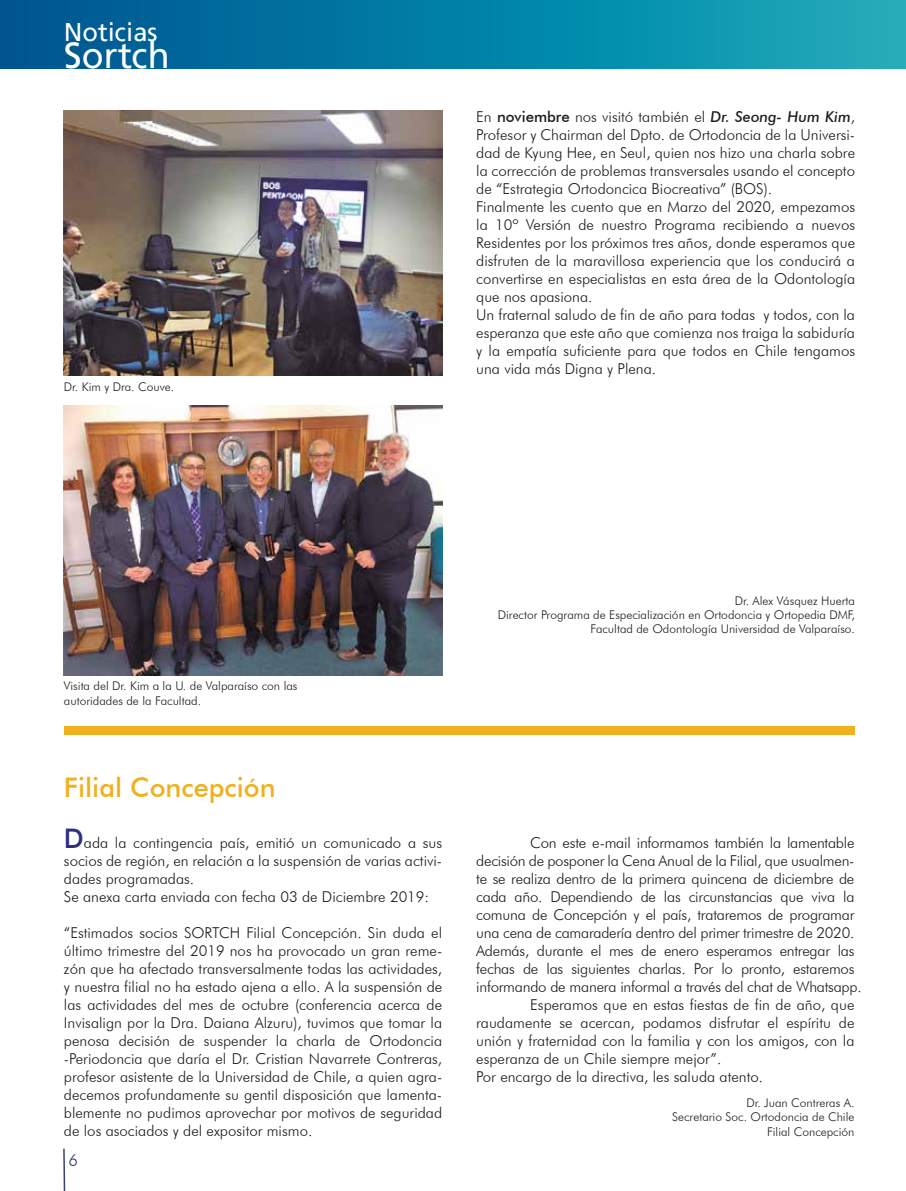
<style>
.page{position:relative;width:906px;height:1191px;background:#fff}
.page>*{position:absolute;margin:0;border:0;box-sizing:border-box;transform-origin:0 0}
.t1{font:36px "Frutiger Linotype";color:#fff}
.t2{font:500 27px "Futura BT";color:#f1b01d}
.t3{font:25.5px "Frutiger Linotype";color:#fff}
.t4{font:300 16.5px "Futura BT";color:#384169}
.t5{font:300 15px/18px "Futura BT";color:#1d1d1b}
.t6{font:300 12px/14.4px "Futura BT";color:#1d1d1b;text-align:right}
.s1{font-weight:500}
.s2{font-weight:500;font-style:italic}
.s3{font-weight:500;font-size:27px;color:#2d2e83}
</style>
<div class="page">
<svg style="left:63px;top:1148px;width:3px;height:43px"></svg>
<svg style="left:0;top:0;width:906px;height:68px;background:#067fa5"></svg>
<img style="left:64px;top:111px;width:378px;height:264px">
<img style="left:64px;top:406px;width:378px;height:269px">
<div style="left:64px;top:726px;width:790px;height:9px;background:#f1b01d"></div>
<h3 class="t3" style="left:64px;top:17px;width:95px">Noticias</h3>
<h1 class="t1" style="left:64px;top:34px;width:107px">Sortch</h1>
<p class="t6" style="left:64px;top:379px;width:112px">Dr. Kim y Dra. Couve.</p>
<p class="t5" style="left:476px;top:107px;width:380px">En <span class="s1">noviembre</span> nos visitó también el <span class="s2">Dr. Seong- Hum Kim</span>, Profesor y Chairman del Dpto. de Ortodoncia de la Universi&shy;dad de Kyung Hee, en Seul, quien nos hizo una charla sobre la corrección de problemas transversales usando el concepto de “Estrategia Ortodoncica Biocreativa” (BOS).<br>Finalmente les cuento que en Marzo del 2020, empezamos la 10º Versión de nuestro Programa recibiendo a nuevos Residentes por los próximos tres años, donde esperamos que disfruten de la maravillosa experiencia que los conducirá a convertirse en especialistas en esta área de la Odontología que nos apasiona.<br>Un fraternal saludo de fin de año para todas y todos, con la esperanza que este año que comienza nos traiga la sabiduría y la empatía suficiente para que todos en Chile tengamos una vida más Digna y Plena.</p>
<p class="t6" style="left:64px;top:678px;width:235px;text-align:left">Visita del Dr. Kim a la U. de Valparaíso con las autoridades de la Facultad.</p>
<h2 class="t2" style="left:64px;top:771px;width:213px">Filial Concepción</h2>
<p class="t5" style="left:64px;top:833px;width:380px"><span class="s3">D</span>ada la contingencia país, emitió un comunicado a sus socios de región, en relación a la suspensión de varias activi&shy;dades programadas.<br>Se anexa carta enviada con fecha 03 de Diciembre 2019:</p>
<p class="t5" style="left:64px;top:923px;width:380px;text-align:justify">“Estimados socios SORTCH Filial Concepción. Sin duda el último trimestre del 2019 nos ha provocado un gran reme&shy;zón que ha afectado transversalmente todas las actividades, y nuestra filial no ha estado ajena a ello. A la suspensión de las actividades del mes de octubre (conferencia acerca de Invisalign por la Dra. Daiana Alzuru), tuvimos que tomar la penosa decisión de suspender la charla de Ortodoncia -Periodoncia que daría el Dr. Cristian Navarrete Contreras, profesor asistente de la Universidad de Chile, a quien agra&shy;decemos profundamente su gentil disposición que lamenta&shy;blemente no pudimos aprovechar por motivos de seguridad de los asociados y del expositor mismo.</p>
<p class="t4" style="left:68px;top:1149px;width:11px">6</p>
<p class="t6" style="left:498px;top:593px;width:359px">Dr. Alex Vásquez Huerta<br>Director Programa de Especialización en Ortodoncia y Ortopedia DMF,<br>Facultad de Odontología Universidad de Valparaíso.</p>
<p class="t5" style="left:530px;top:833px;width:326px">Con este e-mail informamos también la lamentable</p>
<p class="t5" style="left:476px;top:851px;width:380px">decisión de posponer la Cena Anual de la Filial, que usualmen-</p>
<p class="t5" style="left:476px;top:869px;width:380px">te se realiza dentro de la primera quincena de diciembre de</p>
<p class="t5" style="left:476px;top:887px;width:380px">cada año. Dependiendo de las circunstancias que viva la</p>
<p class="t5" style="left:476px;top:905px;width:380px">comuna de Concepción y el país, trataremos de programar</p>
<p class="t5" style="left:476px;top:923px;width:380px">una cena de camaradería dentro del primer trimestre de 2020.</p>
<p class="t5" style="left:476px;top:941px;width:380px">Además, durante el mes de enero esperamos entregar las</p>
<p class="t5" style="left:476px;top:959px;width:380px">fechas de las siguientes charlas. Por lo pronto, estaremos</p>
<p class="t5" style="left:476px;top:977px;width:387px">informando de manera informal a través del chat de Whatsapp.</p>
<p class="t5" style="left:530px;top:995px;width:326px">Esperamos que en estas fiestas de fin de año, que</p>
<p class="t5" style="left:476px;top:1013px;width:380px">raudamente se acercan, podamos disfrutar el espíritu de</p>
<p class="t5" style="left:476px;top:1031px;width:380px">unión y fraternidad con la familia y con los amigos, con la</p>
<p class="t5" style="left:476px;top:1049px;width:246px">esperanza de un Chile siempre mejor”.</p>
<p class="t5" style="left:476px;top:1067px;width:288px">Por encargo de la directiva, les saluda atento.</p>
<p class="t6" style="left:672px;top:1095px;width:184px">Dr. Juan Contreras A.<br>Secretario Soc. Ortodoncia de Chile<br>Filial Concepción</p>
</div>
